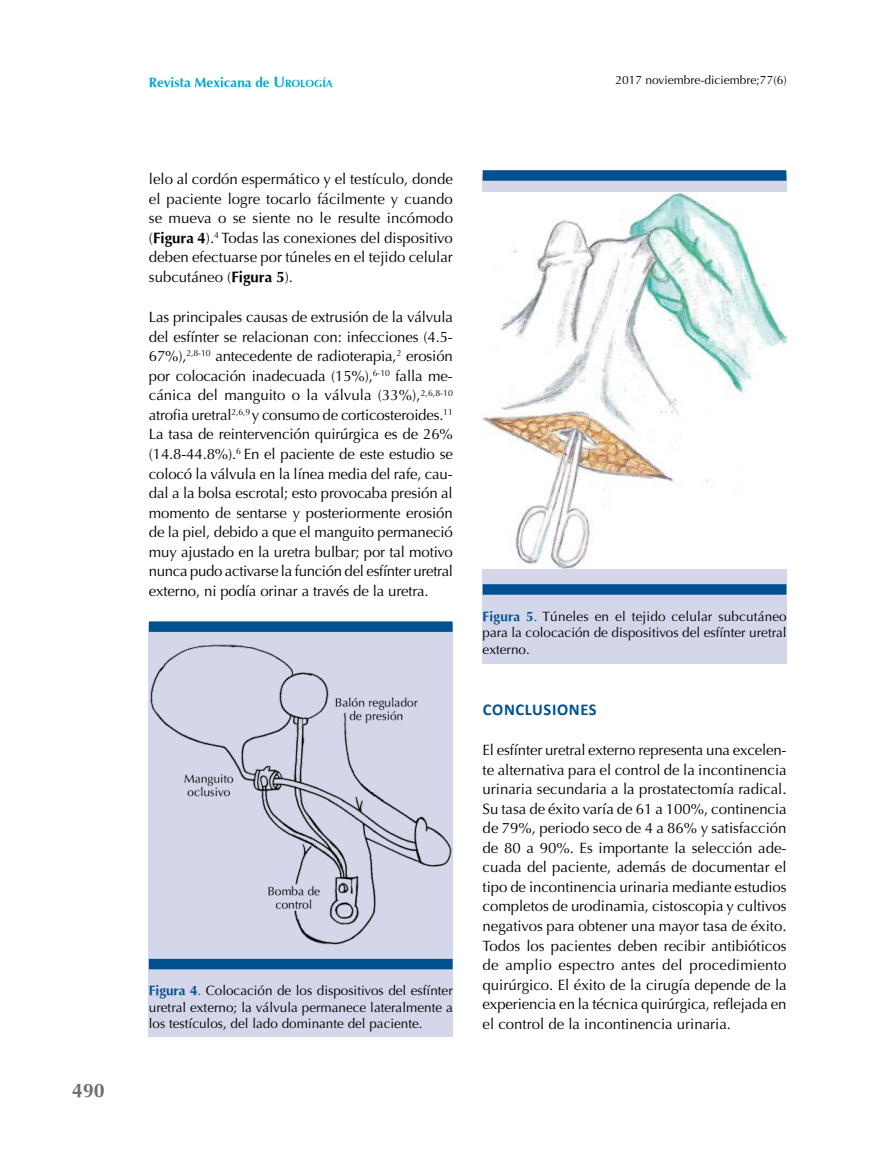
<style>
.page{position:relative;width:893px;height:1149px;background:#fff}
.page>*{position:absolute;margin:0;border:0;box-sizing:border-box;transform-origin:0 0}
.t1{font:700 19.5px "Optima";color:#706f6f}
.t2{font:700 16.5px "Calibri";letter-spacing:.04em;color:#015190}
.t3{font:15px/19.5px "Optima";color:#000;text-align:justify}
.t4{font:13.5px/16.5px "Optima";color:#000;text-align:justify}
.t5{font:700 13.5px "Optima";color:#00a8d2}
.t6{font:12px "Optima";color:#000}
.s1{font-size:15px}
.s2{font-size:10.5px}
.s3{font-weight:700}
.s4{font-weight:700;color:#015190}
.s5{color:#015190}
</style>
<div class="page">
<div style="left:483px;top:175px;width:304px;height:489px;background:#d4d7e9"></div>
<div style="left:483px;top:584px;width:303px;height:10px;background:#015190"></div>
<div style="left:483px;top:170px;width:303px;height:11px;background:#015190"></div>
<img style="left:483px;top:192px;width:304px;height:376px">
<div style="left:149px;top:626px;width:304px;height:410px;background:#d4d7e9"></div>
<div style="left:149px;top:958px;width:304px;height:11px;background:#015190"></div>
<div style="left:149px;top:621px;width:304px;height:10px;background:#015190"></div>
<img style="left:150px;top:644px;width:302px;height:301px">
<h1 class="t1" style="left:72px;top:1079px;width:34px">490</h1>
<p class="t5" style="left:149px;top:74px;width:186px">Revista Mexicana de <span class="s1">U</span><span class="s2">ROLOGÍA</span></p>
<p class="t6" style="left:615px;top:73px;width:173px">2017 noviembre-diciembre;77(6)</p>
<p class="t3" style="left:149px;top:169px;width:306px">lelo al cordón espermático y el testículo, donde el paciente logre tocarlo fácilmente y cuando se mueva o se siente no le resulte incómodo (<span class="s3">Figura 4</span>).<sup>4</sup> Todas las conexiones del dispositivo deben efectuarse por túneles en el tejido celular subcutáneo (<span class="s3">Figura 5</span>).</p>
<p class="t3" style="left:149px;top:307px;width:306px">Las principales causas de extrusión de la válvula del esfínter se relacionan con: infecciones (4.5- 67%),<sup>2,8-10</sup> antecedente de radioterapia,<sup>2</sup> erosión por colocación inadecuada (15%),<sup>6-10</sup> falla me&shy;cánica del manguito o la válvula (33%),<sup>2,6,8-10 </sup>atrofia uretral<sup>2,6,9</sup> y consumo de corticosteroides.<sup>11<br></sup>La tasa de reintervención quirúrgica es de 26% (14.8-44.8%).<sup>6</sup> En el paciente de este estudio se colocó la válvula en la línea media del rafe, cau&shy;dal a la bolsa escrotal; esto provocaba presión al momento de sentarse y posteriormente erosión de la piel, debido a que el manguito permaneció muy ajustado en la uretra bulbar; por tal motivo nunca pudo activarse la función del esfínter uretral externo, ni podía orinar a través de la uretra.</p>
<p class="t4" style="left:149px;top:982px;width:306px"><span class="s4">Figura 4</span><span class="s5">.</span> Colocación de los dispositivos del esfínter uretral externo; la válvula permanece lateralmente a los testículos, del lado dominante del paciente.</p>
<p class="t4" style="left:483px;top:608px;width:306px"><span class="s4">Figura 5</span><span class="s5">.</span> Túneles en el tejido celular subcutáneo para la colocación de dispositivos del esfínter uretral externo.</p>
<p class="t2" style="left:483px;top:698px;width:115px">CONCLUSIONES</p>
<p class="t3" style="left:483px;top:740px;width:306px">El esfínter uretral externo representa una excelen&shy;te alternativa para el control de la incontinencia urinaria secundaria a la prostatectomía radical.<br>Su tasa de éxito varía de 61 a 100%, continencia de 79%, periodo seco de 4 a 86% y satisfacción de 80 a 90%. Es importante la selección ade&shy;cuada del paciente, además de documentar el tipo de incontinencia urinaria mediante estudios completos de urodinamia, cistoscopia y cultivos negativos para obtener una mayor tasa de éxito.<br>Todos los pacientes deben recibir antibióticos de amplio espectro antes del procedimiento quirúrgico. El éxito de la cirugía depende de la experiencia en la técnica quirúrgica, reflejada en el control de la incontinencia urinaria.</p>
</div>
